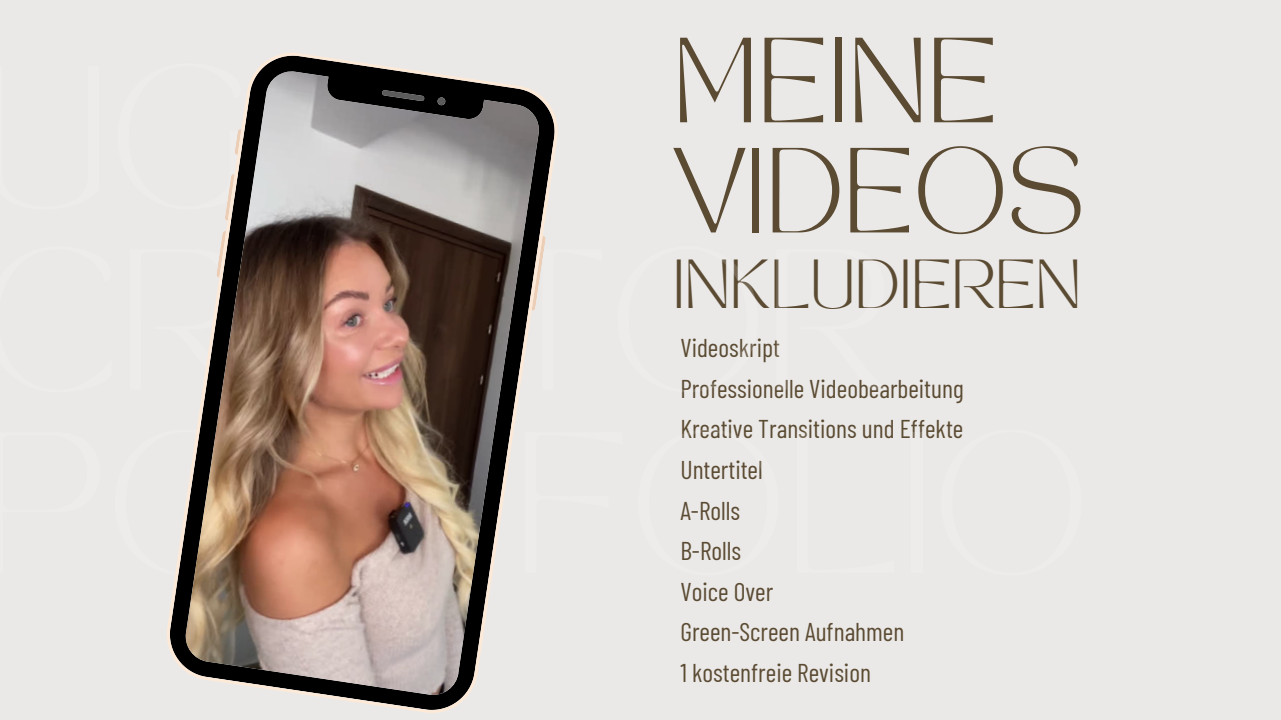
<style>
.page{position:relative;width:1281px;height:720px;background:#ebe9e7}
.page>*{position:absolute;margin:0;border:0;box-sizing:border-box;transform-origin:0 0}
.t1{font:84.62px/110.1px "TAN MONCHERI Regular";color:#5b4b33}
.t2{font:48.5px "TAN MONCHERI Regular";color:#5b4b33}
.t3{font:25.75px/40.6px "Barlow Condensed";color:#5b4b33}
</style>
<div class="page">
<img style="left:167px;top:53px;width:391px;height:660px">
<h1 class="t1" style="left:673px;top:41px;width:412px">MEINE<br>VIDEOS</h1>
<h2 class="t2" style="left:673px;top:258px;width:409px">INKLUDIEREN</h2>
<p class="t3" style="left:680px;top:327px;width:285px">Videoskript<br>Professionelle Videobearbeitung<br>Kreative Transitions und Effekte<br>Untertitel<br>A-Rolls<br>B-Rolls<br>Voice Over<br>Green-Screen Aufnahmen<br>1 kostenfreie Revision</p>
</div>
